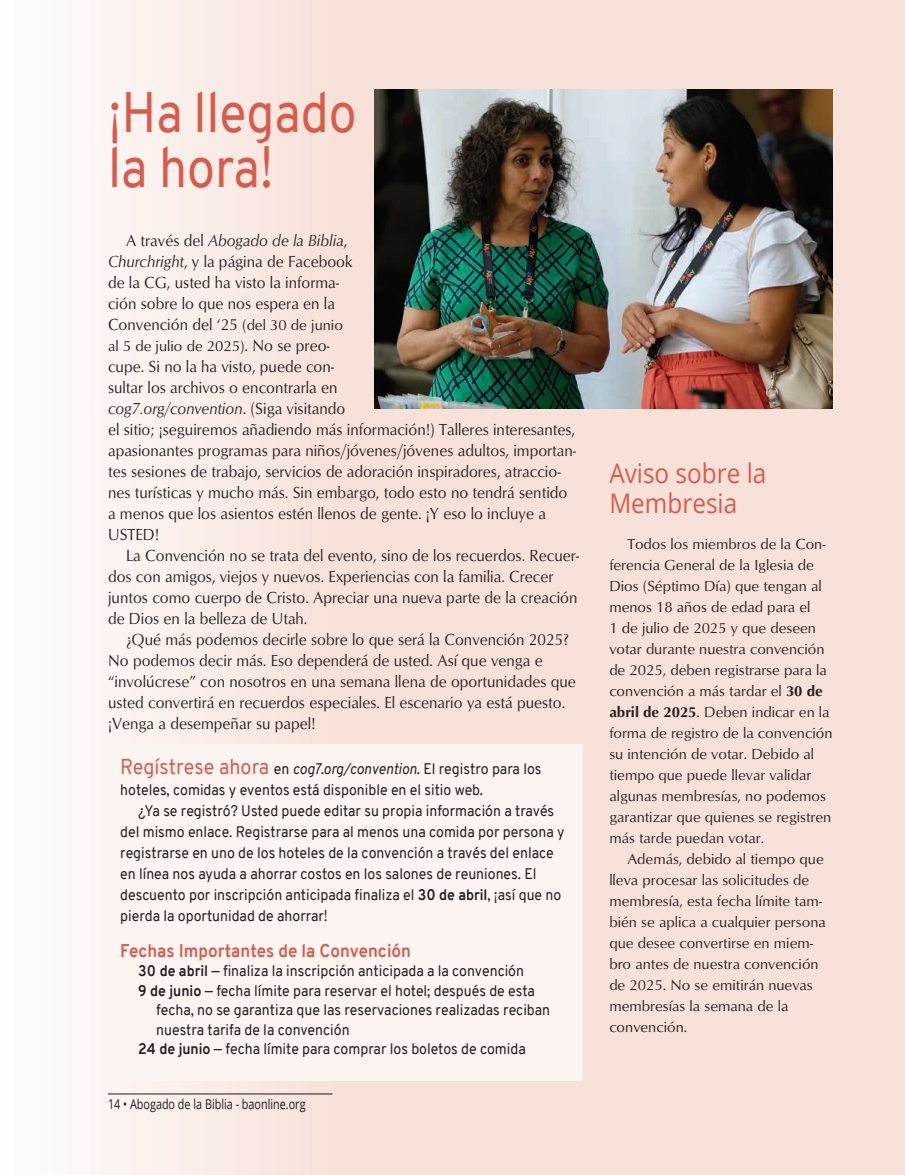
<style>
.page{position:relative;width:905px;height:1175px;background:#fff}
.page>*{position:absolute;margin:0;border:0;box-sizing:border-box;transform-origin:0 0}
.t1{font:55.5px/55.5px "Overpass";color:#d85c4c;scale:.9 1}
.Article_-_Subhead{font:27px/30px "Open Sans";color:#d85c4c;scale:.9 1}
.Calendar_Events-CR{font:700 18px "Overpass";color:#d85c4c;scale:.94 1}
.Main_Text-CR{font:16.5px/21px "Optimum";color:#231f20;scale:.94 1}
.Main_Text-CR-2{font:15px/21px "Optimum";color:#231f20}
.Main_Text-CR-3{font:15px/21px "Overpass";color:#231f20;scale:.94 1}
.Calendar_Events-CR-2{font:15px/19.5px "Overpass";color:#231f20;scale:.94 1}
.t2{font:13.5px "Open Sans";color:#231f20;scale:.8 1}
.s1{font-style:italic}
.s2{font-size:15px}
.s3{font-size:16.5px}
.s4{font-size:21px;color:#d85c4c}
.s5{font-weight:700}
</style>
<div class="page">
<div style="left:0;top:0;width:904px;height:1174px;background:linear-gradient(to right,#fcf3ef,#f6dacf)"></div>
<div style="left:108px;top:744px;width:474px;height:336px;background:#fcf5f2"></div>
<img style="left:375px;top:90px;width:457px;height:319px">
<p class="t1" style="left:108px;top:85px;width:278px">¡Ha llegado la hora!</p>
<p class="Main_Text-CR" style="left:108px;top:229px;width:262px;text-indent:18px">A través del <span class="s1">Abogado de la Biblia</span>, <span class="s1">Churchright</span>, y la página de Facebook de la CG, usted ha visto la informa&shy;ción sobre lo que nos espera en la Convención del ‘25 <span class="s2">(del 30 de junio</span></p>
<p class="Main_Text-CR-2" style="left:108px;top:335px;width:223px">al 5 de julio de 2025)<span class="s3">. No se preo-</span></p>
<p class="Main_Text-CR" style="left:108px;top:355px;width:499px">cupe. Si no la ha visto, puede con-<br>sultar los archivos o encontrarla en<br><span class="s1">cog7.org/convention</span>. (Siga visitando<br>el sitio; ¡seguiremos añadiendo más información!) Talleres interesantes, apasionantes programas para niños/jóvenes/jóvenes adultos, importan&shy;tes sesiones de trabajo, servicios de adoración inspiradores, atraccio&shy;nes turísticas y mucho más. Sin embargo, todo esto no tendrá sentido a menos que los asientos estén llenos de gente. ¡Y eso lo incluye a USTED!</p>
<p class="Main_Text-CR" style="left:108px;top:544px;width:503px;text-indent:18px">La Convención no se trata del evento, sino de los recuerdos. Recuer&shy;dos con amigos, viejos y nuevos. Experiencias con la familia. Crecer juntos como cuerpo de Cristo. Apreciar una nueva parte de la creación de Dios en la belleza de Utah.</p>
<p class="Main_Text-CR" style="left:108px;top:628px;width:499px;text-indent:18px">¿Qué más podemos decirle sobre lo que será la Convención 2025?<br>No podemos decir más. Eso dependerá de usted. Así que venga e “involúcrese” con nosotros en una semana llena de oportunidades que usted convertirá en recuerdos especiales. El escenario ya está puesto. ¡Venga a desempeñar su papel!</p>
<p class="Main_Text-CR-3" style="left:120px;top:758px;width:449px"><span class="s4">Regístrese ahora</span> en <span class="s1">cog7.org/convention</span>. El registro para los hoteles, comidas y eventos está disponible en el sitio web.</p>
<p class="Main_Text-CR-3" style="left:120px;top:800px;width:474px;text-indent:18px">¿Ya se registró? Usted puede editar su propia información a través del mismo enlace. Registrarse para al menos una comida por persona y registrarse en uno de los hoteles de la convención a través del enlace en línea nos ayuda a ahorrar costos en los salones de reuniones. El descuento por inscripción anticipada finaliza el <span class="s5">30 de abril</span>, ¡así que no pierda la oportunidad de ahorrar!</p>
<p class="Calendar_Events-CR" style="left:120px;top:937px;width:311px">Fechas Importantes de la Convención</p>
<p class="Calendar_Events-CR-2" style="left:138px;top:961px;width:412px"><span class="s5">30 de abril</span> — finaliza la inscripción anticipada a la convención</p>
<p class="Calendar_Events-CR-2" style="left:156px;top:980px;width:420px;text-indent:-18px"><span class="s5">9 de junio</span> — fecha límite para reservar el hotel; después de esta fecha, no se garantiza que las reservaciones realizadas reciban nuestra tarifa de la convención</p>
<p class="Calendar_Events-CR-2" style="left:138px;top:1039px;width:414px"><span class="s5">24 de junio</span> — fecha límite para comprar los boletos de comida</p>
<p class="t2" style="left:108px;top:1094px;width:248px">14 • Abogado de la Biblia - baonline.org</p>
<p class="Article_-_Subhead" style="left:609px;top:457px;width:176px">Aviso sobre la<br>Membresia</p>
<p class="Main_Text-CR-2" style="left:609px;top:533px;width:225px;text-indent:18px">Todos los miembros de la Con&shy;ferencia General de la Iglesia de<br>Dios (Séptimo Día) que tengan al menos 18 años de edad para el<br>1 de julio de 2025 y que deseen votar durante nuestra convención de 2025, deben registrarse para la convención a más tardar el <span class="s5">30 de abril de 2025</span>. Deben indicar en la forma de registro de la convención su intención de votar. Debido al tiempo que puede llevar validar algunas membresías, no podemos garantizar que quienes se registren más tarde puedan votar.</p>
<p class="Main_Text-CR-2" style="left:609px;top:848px;width:218px;text-indent:18px">Además, debido al tiempo que lleva procesar las solicitudes de membresía, esta fecha límite tam&shy;bién se aplica a cualquier persona que desee convertirse en miem&shy;bro antes de nuestra convención de 2025. No se emitirán nuevas membresías la semana de la convención.</p>
</div>
